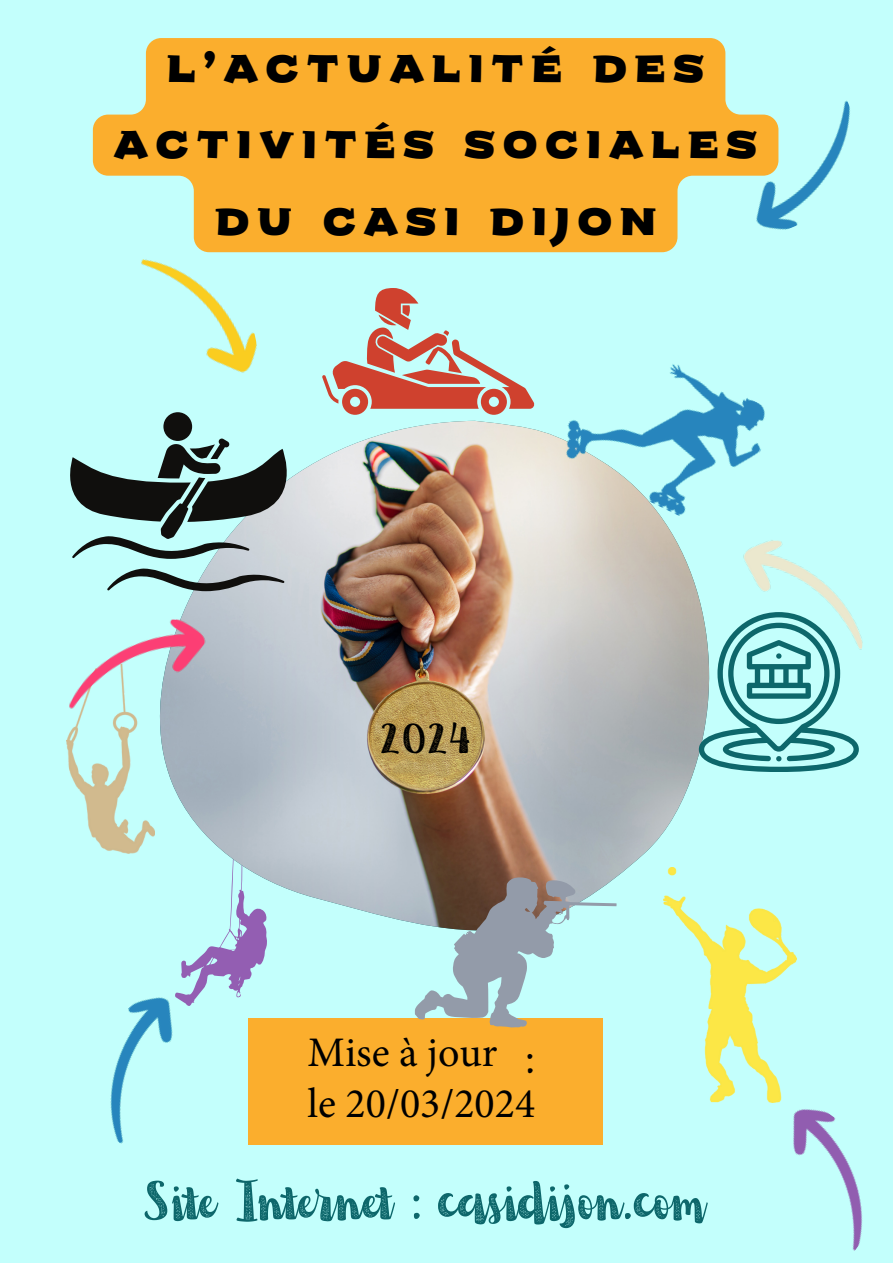
<style>
.page{position:relative;width:893px;height:1264px;background:#fff}
.page>*{position:absolute;margin:0;border:0;box-sizing:border-box;transform-origin:0 0}
.t1{font:51.6px "Nefelibata Brush Canvas";color:#0d676b}
.t2{font:900 42.9px/76.5px "Kedem M Lv 1 AAA";letter-spacing:.275em;color:#000;text-align:center}
.t3{font:42.15px/50.6px "Minion Pro";color:#000}
.t4{font:42.15px "Nefelibata Brush Canvas";color:#000}
.s1{font-family:"Nefelibata Brush Canvas"}
</style>
<div class="page">
<div style="left:0;top:0;width:892px;height:1262px;background:#c3fffc"></div>
<svg style="left:93px;top:38px;width:633px;height:214px;background:#f4b643"></svg>
<svg style="left:181px;top:936px;width:86px;height:62px"></svg>
<img style="left:160px;top:421px;width:543px;height:509px">
<img style="left:553px;top:364px;width:212px;height:171px">
<img style="left:663px;top:867px;width:133px;height:235px">
<img style="left:67px;top:719px;width:88px;height:134px">
<img style="left:69px;top:612px;width:139px;height:107px">
<img style="left:110px;top:983px;width:111px;height:161px">
<img style="left:138px;top:240px;width:124px;height:133px">
<img style="left:743px;top:540px;width:120px;height:110px">
<img style="left:746px;top:1095px;width:117px;height:156px">
<img style="left:724px;top:99px;width:126px;height:140px">
<div style="left:248px;top:1018px;width:354px;height:126px;background:#fbae2d"></div>
<svg style="left:322px;top:288px;width:213px;height:127px"></svg>
<svg style="left:698px;top:612px;width:160px;height:160px"></svg>
<svg style="left:414px;top:877px;width:202px;height:150px"></svg>
<div style="left:163px;top:412px;width:29px;height:29px;background:#100f0d;border-radius:50%"></div>
<svg style="left:70px;top:438px;width:235px;height:121px"></svg>
<svg style="left:107px;top:568px;width:177px;height:23px"></svg>
<p class="t2" style="left:114px;top:30px;width:643px">L'ACTUALITÉ DES<br>ACTIVITÉS SOCIALES<br>D U CASI DIJO N</p>
<p class="t4" style="left:379px;top:713px;width:94px">2024</p>
<p class="t3" style="left:307px;top:1027px;width:229px">Mise à jour <span class="s1">: </span>le 20/03/2024</p>
<p class="t1" style="left:145px;top:1169px;width:563px">Site Internet : casidijon.com</p>
</div>
